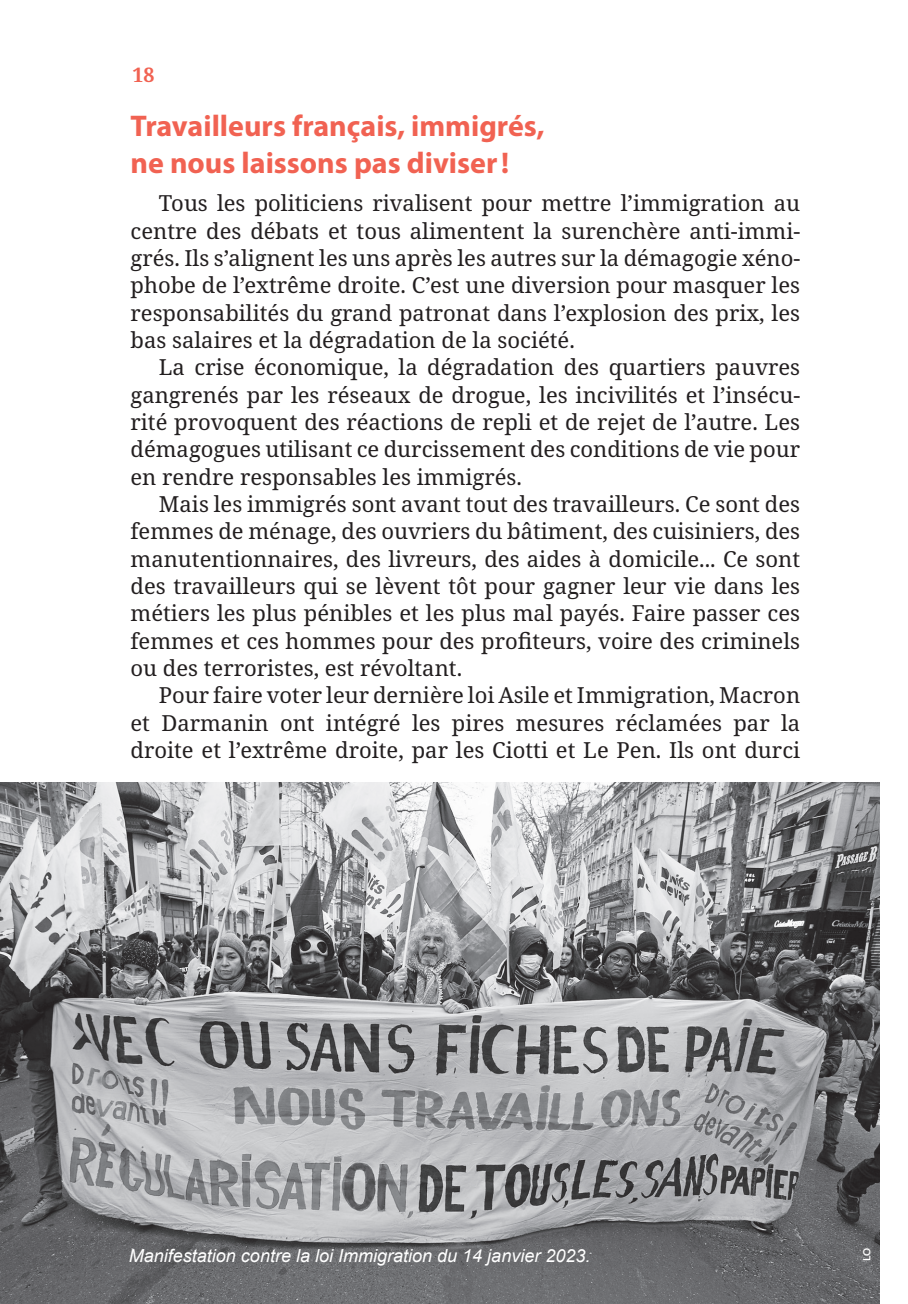
<style>
.page{position:relative;width:908px;height:1304px;background:#fff}
.page>*{position:absolute;margin:0;border:0;box-sizing:border-box;transform-origin:0 0}
.t1{font:700 30px/37px "Myriad Pro";color:#f16252}
.t2{font:22px/27.4px "Noto Serif";color:#231f20;text-align:justify}
.t3{font:700 20px "Noto Serif";color:#f16252}
.t4{font:italic 18px "Arial";color:#fff}
.t5{font:700 10px "Lato";color:#fff}
</style>
<div class="page">
<img style="left:0;top:782px;width:879px;height:522px">
<p class="t3" style="left:132px;top:60px;width:23px">18</p>
<h1 class="t1" style="left:130px;top:106px;width:415px">Travailleurs français, immigrés, ne nous laissons pas diviser!</h1>
<p class="t2" style="left:130px;top:191px;width:671px;text-indent:28px">Tous les politiciens rivalisent pour mettre l’immigration au centre des débats et tous alimentent la surenchère anti-immi&shy;grés. Ils s’alignent les uns après les autres sur la démagogie xéno&shy;phobe de l’extrême droite. C’est une diversion pour masquer les responsabilités du grand patronat dans l’explosion des prix, les bas salaires et la dégradation de la société.</p>
<p class="t2" style="left:130px;top:354px;width:670px;text-indent:28px">La crise économique, la dégradation des quartiers pauvres gangrenés par les réseaux de drogue, les incivilités et l’insécu&shy;rité provoquent des réactions de repli et de rejet de l’autre. Les démagogues utilisant ce durcissement des conditions de vie pour en rendre responsables les immigrés.</p>
<p class="t2" style="left:130px;top:491px;width:671px;text-indent:28px">Mais les immigrés sont avant tout des travailleurs. Ce sont des femmes de ménage, des ouvriers du bâtiment, des cuisiniers, des manutentionnaires, des livreurs, des aides à domicile... Ce sont des travailleurs qui se lèvent tôt pour gagner leur vie dans les métiers les plus pénibles et les plus mal payés. Faire passer ces femmes et ces hommes pour des profiteurs, voire des criminels ou des terroristes, est révoltant.</p>
<p class="t2" style="left:130px;top:682px;width:671px;text-indent:28px">Pour faire voter leur dernière loi Asile et Immigration, Macron et Darmanin ont intégré les pires mesures réclamées par la droite et l’extrême droite, par les Ciotti et Le Pen. Ils ont durci</p>
<p class="t4" style="left:129px;top:1244px;width:463px">Manifestation contre la loi Immigration du 14 janvier 2023.</p>
<p class="t5" style="left:859px;top:1261px;width:15px;rotate:-90deg">LO</p>
</div>
